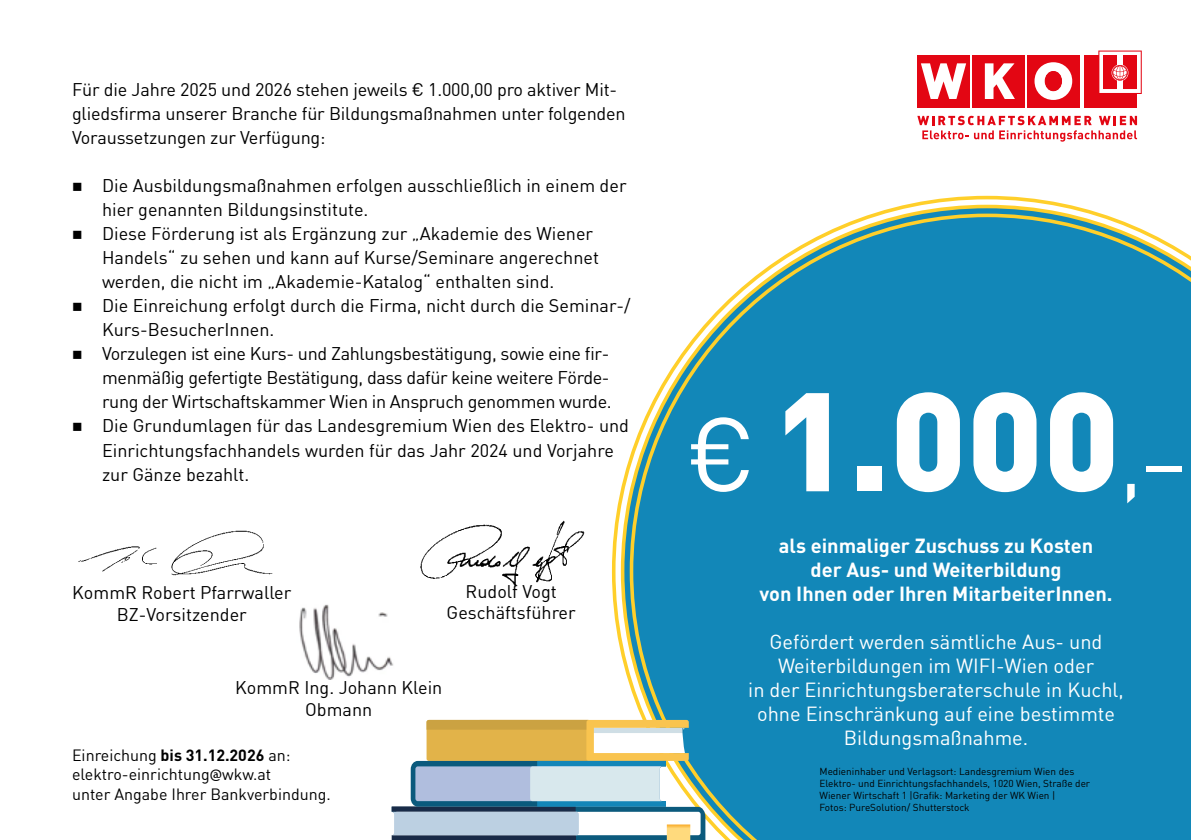
<style>
.page{position:relative;width:1191px;height:840px;background:#fff}
.page>*{position:absolute;margin:0;border:0;box-sizing:border-box;transform-origin:0 0}
.t1{font:900 137.8px "DIN";color:#fff}
.t2{font:20px/24px "DIN";color:#fff;text-align:center}
.t3{font:700 20px/24px "DIN";color:#fff;text-align:center}
.t4{font:18px/24px "DIN";color:#000}
.t5{font:18px/24px "DIN";letter-spacing:-.02em;color:#000}
.t6{font:16px/19.2px "DIN";color:#000}
.t7{font:10px/12px "DIN";color:#000}
.s1{font-weight:700}
.s2{font-family:"Trebuchet MS"}
.s3{font-weight:400;font-size:102.8px}
.s4{font-weight:400;font-size:84px}
</style>
<div class="page">
<svg style="left:619px;top:203px;width:480px;height:480px"></svg>
<svg style="left:629px;top:213px;width:562px;height:626px;background:#2991b9"></svg>
<div style="left:1027px;top:55px;width:52px;height:53px;background:#e30613"></div>
<div style="left:972px;top:55px;width:52px;height:53px;background:#e30613"></div>
<svg style="left:984px;top:63px;width:31px;height:36px"></svg>
<div style="left:917px;top:55px;width:52px;height:53px;background:#e30613"></div>
<svg style="left:921px;top:63px;width:45px;height:36px"></svg>
<svg style="left:1034px;top:62px;width:38px;height:38px"></svg>
<div style="left:1084px;top:55px;width:53px;height:53px;background:#e30613"></div>
<svg style="left:1098px;top:51px;width:43px;height:43px"></svg>
<svg style="left:917px;top:116px;width:220px;height:25px"></svg>
<svg style="left:392px;top:717px;width:313px;height:122px"></svg>
<hr style="left:392px;top:836px;width:183px;height:3px;background:#192b48">
<img style="left:299px;top:604px;width:95px;height:75px">
<img style="left:420px;top:520px;width:165px;height:67px">
<img style="left:78px;top:530px;width:195px;height:46px">
<p class="t4" style="left:72px;top:77px;width:555px">Für die Jahre 2025 und 2026 stehen jeweils € 1.000,00 pro aktiver Mit&shy;gliedsfirma unserer Branche für Bildungsmaßnahmen unter folgenden<br>Voraussetzungen zur Verfügung:</p>
<p class="t4" style="left:102px;top:173px;width:526px;text-indent:-30px">■ Die Ausbildungsmaßnahmen erfolgen ausschließlich in einem der hier genannten Bildungsinstitute.</p>
<p class="t4" style="left:102px;top:221px;width:498px;text-indent:-30px">■ Diese Förderung ist als Ergänzung zur „Akademie des Wiener<br>Handels“ zu sehen und kann auf Kurse/Seminare angerechnet werden, die nicht im „Akademie-Katalog“ enthalten sind.</p>
<p class="t4" style="left:102px;top:293px;width:530px;text-indent:-30px">■ Die Einreichung erfolgt durch die Firma, nicht durch die Seminar-/<br>Kurs-BesucherInnen.</p>
<p class="t5" style="left:102px;top:341px;width:511px;text-indent:-30px">■ Vorzulegen ist eine Kurs- und Zahlungsbestätigung, sowie eine fir&shy;menmäßig gefertigte Bestätigung, dass dafür keine weitere Förde&shy;rung der Wirtschaftskammer Wien in Anspruch genommen wurde.</p>
<p class="t4" style="left:102px;top:413px;width:528px;text-indent:-30px">■ Die Grundumlagen für das Landesgremium Wien des Elektro- und<br>Einrichtungsfachhandels wurden für das Jahr 2024 und Vorjahre zur Gänze bezahlt.</p>
<p class="t4" style="left:72px;top:581px;width:221px;line-height:21.6px;text-align:center">KommR Robert Pfarrwaller<br>BZ-Vorsitzender</p>
<p class="t4" style="left:446px;top:579px;width:131px;line-height:21.6px;text-align:center">Rudolf Vogt<br>Geschäftsführer</p>
<p class="t4" style="left:235px;top:676px;width:209px;line-height:22px;text-align:center">KommR Ing. Johann Klein<br>Obmann</p>
<p class="t6" style="left:72px;top:745px;width:260px">Einreichung <span class="s1">bis 31.12.2026</span> an: elektro-einrichtung<span class="s2">@</span>wkw.at<br>unter Angabe Ihrer Bankverbindung.</p>
<h1 class="t1" style="left:686px;top:349px;width:501px"><span class="s3">€</span> 1.000<span class="s4">,–</span></h1>
<p class="t3" style="left:759px;top:532px;width:354px">als einmaliger Zuschuss zu Kosten<br>der Aus- und Weiterbildung<br>von Ihnen oder Ihren MitarbeiterInnen.</p>
<p class="t2" style="left:748px;top:628px;width:377px">Gefördert werden sämtliche Aus- und Weiterbildungen im WIFI-Wien oder<br>in der Einrichtungsberaterschule in Kuchl, ohne Einschränkung auf eine bestimmte Bildungsmaßnahme.</p>
<p class="t7" style="left:819px;top:764px;width:272px">Medieninhaber und Verlagsort: Landesgremium Wien des Elektro- und Einrichtungsfachhandels, 1020 Wien, Straße der Wiener Wirtschaft 1 |Grafik: Marketing der WK Wien |<br>Fotos: PureSolution/ Shutterstock</p>
</div>
